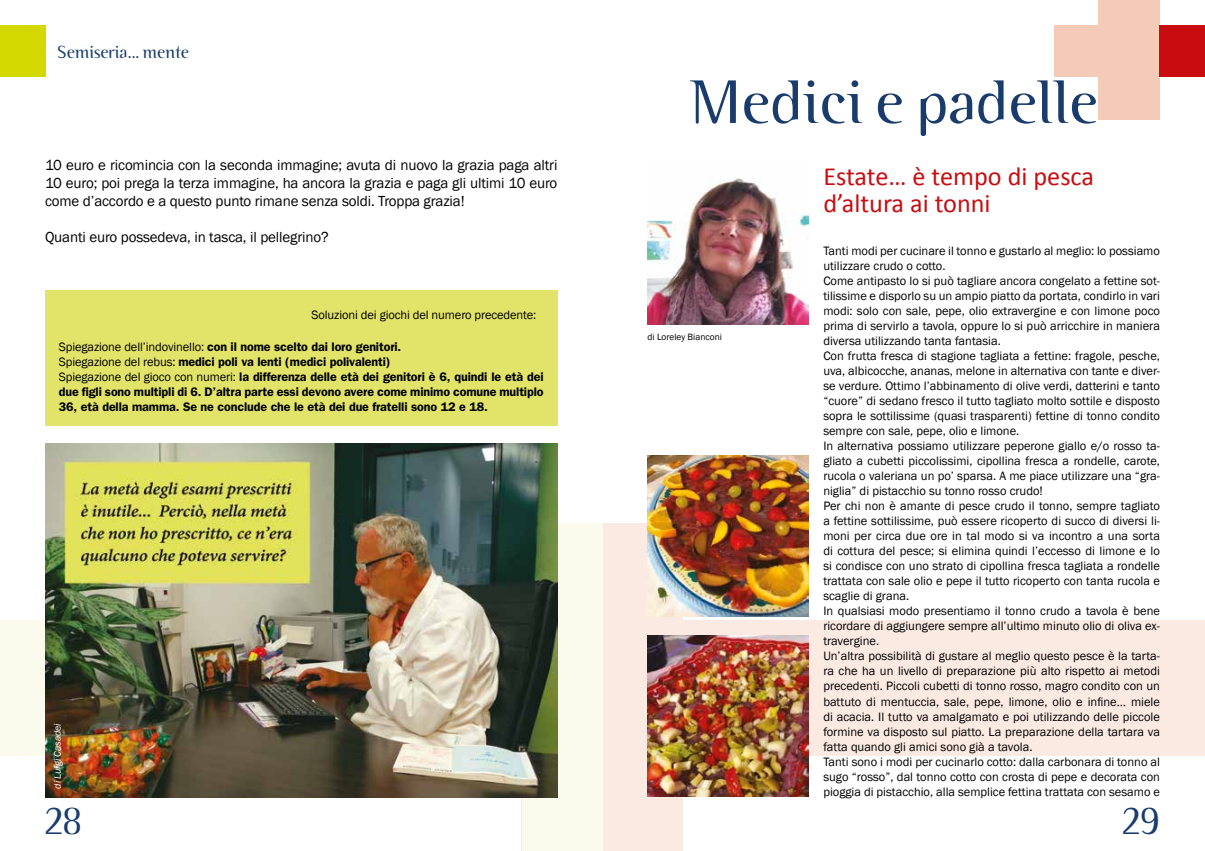
<style>
.page{position:relative;width:1205px;height:851px;background:#fff}
.page>*{position:absolute;margin:0;border:0;box-sizing:border-box;transform-origin:0 0}
.t1{font:300 61.25px "Binary ITC";color:#193c6c}
.t2{font:300 37.5px "Binary ITC";color:#193c6c}
.t3{font:26.25px/27.5px "Calibri";color:#c90c0f}
.t4{font:300 17.5px "Binary ITC";color:#193c6c}
.t5{font:15px/18px "Franklin Gothic";letter-spacing:-.01em;color:#000;text-align:justify}
.t6{font:12.5px/15px "Franklin Gothic";color:#000}
.t7{font:600 12.5px/15px "Franklin Gothic";letter-spacing:-.01em;color:#000}
.t8{font:italic 10px "Franklin Gothic";letter-spacing:-.01em;color:#fff}
.t9{font:9.38px "Franklin Gothic";color:#000}
.s1{font-weight:400}
</style>
<div class="page">
<img style="left:647px;top:178px;width:161px;height:146px">
<div style="left:1099px;top:0;width:61px;height:120px;background:#f4cab8"></div>
<div style="left:1054px;top:25px;width:151px;height:52px;background:#f4cab8"></div>
<div style="left:1160px;top:25px;width:45px;height:52px;background:#c90c0f"></div>
<div style="left:522px;top:523px;width:161px;height:327px;background:#fbeae2"></div>
<div style="left:602px;top:620px;width:603px;height:135px;background:#fbeae2"></div>
<div style="left:522px;top:523px;width:80px;height:327px;background:#fbfbed"></div>
<div style="left:0;top:620px;width:602px;height:135px;background:#fbfbed"></div>
<div style="left:0;top:25px;width:45px;height:52px;background:#d3d800"></div>
<img style="left:45px;top:443px;width:512px;height:354px">
<div style="left:45px;top:289px;width:512px;height:136px;background:#e2e369"></div>
<img style="left:647px;top:455px;width:161px;height:161px">
<img style="left:647px;top:635px;width:161px;height:161px">
<h3 class="t4" style="left:58px;top:42px;width:133px">Semiseria... mente</h3>
<p class="t5" style="left:45px;top:156px;width:514px">10 euro e ricomincia con la seconda immagine; avuta di nuovo la grazia paga altri 10 euro; poi prega la terza immagine, ha ancora la grazia e paga gli ultimi 10 euro come d’accordo e a questo punto rimane senza soldi. Troppa grazia!</p>
<p class="t5" style="left:45px;top:228px;width:285px">Quanti euro possedeva, in tasca, il pellegrino?</p>
<p class="t6" style="left:311px;top:307px;width:226px">Soluzioni dei giochi del numero precedente:</p>
<p class="t7" style="left:59px;top:339px;width:486px"><span class="s1">Spiegazione dell’indovinello:</span> con il nome scelto dai loro genitori.<br><span class="s1">Spiegazione del rebus:</span> medici poli va lenti (medici polivalenti)<br><span class="s1">Spiegazione del gioco con numeri:</span> la differenza delle età dei genitori è 6, quindi le età dei due figli sono multipli di 6. D’altra parte essi devono avere come minimo comune multiplo 36, età della mamma. Se ne conclude che le età dei due fratelli sono 12 e 18.</p>
<p class="t8" style="left:51px;top:788px;width:67px;rotate:-90deg">di Luigi Casadei</p>
<h1 class="t1" style="left:689px;top:66px;width:411px">Medici e padelle</h1>
<p class="t9" style="left:647px;top:331px;width:76px">di Loreley Bianconi</p>
<h3 class="t3" style="left:823px;top:162px;width:272px">Estate… è tempo di pesca d’altura ai tonni</h3>
<p class="t6" style="left:823px;top:244px;width:338px">Tanti modi per cucinare il tonno e gustarlo al meglio: lo possiamo utilizzare crudo o cotto.<br>Come antipasto lo si può tagliare ancora congelato a fettine sot&shy;tilissime e disporlo su un ampio piatto da portata, condirlo in vari modi: solo con sale, pepe, olio extravergine e con limone poco prima di servirlo a tavola, oppure lo si può arricchire in maniera diversa utilizzando tanta fantasia.<br>Con frutta fresca di stagione tagliata a fettine: fragole, pesche, uva, albicocche, ananas, melone in alternativa con tante e diver&shy;se verdure. Ottimo l’abbinamento di olive verdi, datterini e tanto “cuore” di sedano fresco il tutto tagliato molto sottile e disposto sopra le sottilissime (quasi trasparenti) fettine di tonno condito sempre con sale, pepe, olio e limone.<br>In alternativa possiamo utilizzare peperone giallo e/o rosso ta&shy;gliato a cubetti piccolissimi, cipollina fresca a rondelle, carote, rucola o valeriana un po’ sparsa. A me piace utilizzare una “gra&shy;niglia” di pistacchio su tonno rosso crudo!<br>Per chi non è amante di pesce crudo il tonno, sempre tagliato a fettine sottilissime, può essere ricoperto di succo di diversi li&shy;moni per circa due ore in tal modo si va incontro a una sorta di cottura del pesce; si elimina quindi l’eccesso di limone e lo si condisce con uno strato di cipollina fresca tagliata a rondelle trattata con sale olio e pepe il tutto ricoperto con tanta rucola e scaglie di grana.<br>In qualsiasi modo presentiamo il tonno crudo a tavola è bene ricordare di aggiungere sempre all’ultimo minuto olio di oliva ex&shy;travergine.<br>Un’altra possibilità di gustare al meglio questo pesce è la tarta&shy;ra che ha un livello di preparazione più alto rispetto ai metodi precedenti. Piccoli cubetti di tonno rosso, magro condito con un battuto di mentuccia, sale, pepe, limone, olio e infine… miele di acacia. Il tutto va amalgamato e poi utilizzando delle piccole formine va disposto sul piatto. La preparazione della tartara va fatta quando gli amici sono già a tavola.<br>Tanti sono i modi per cucinarlo cotto: dalla carbonara di tonno al sugo “rosso”, dal tonno cotto con crosta di pepe e decorata con pioggia di pistacchio, alla semplice fettina trattata con sesamo e</p>
<h2 class="t2" style="left:45px;top:799px;width:39px">28</h2>
<h2 class="t2" style="left:1122px;top:799px;width:39px">29</h2>
</div>
